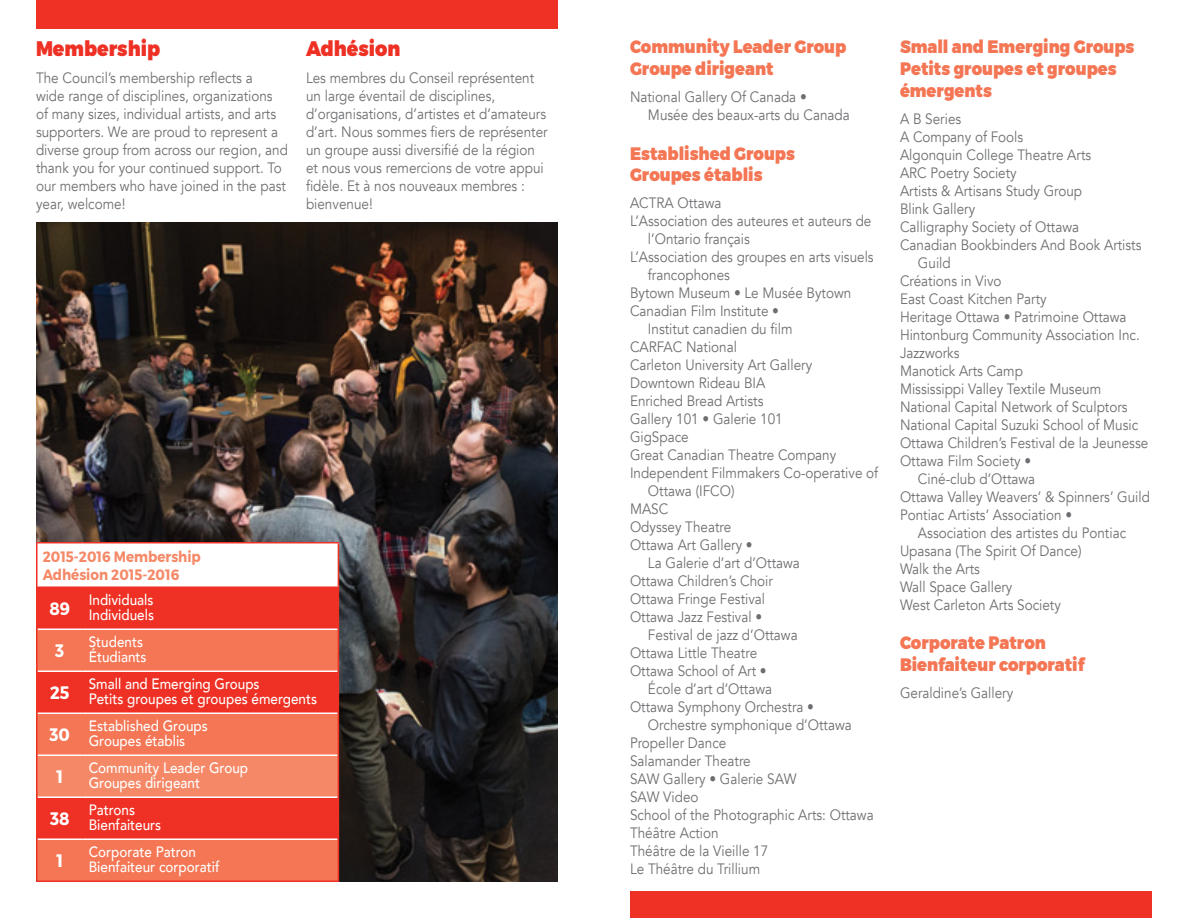
<style>
.page{position:relative;width:1188px;height:918px;background:#fff}
.page>*{position:absolute;margin:0;border:0;box-sizing:border-box;transform-origin:0 0}
.t1{font:900 21px "Montserrat";color:#ee3124;scale:.9 1}
.t2{font:900 18px/21.6px "Montserrat";color:#f47654;scale:.9 1}
.t3{font:700 18px "Montserrat";color:#fff;scale:.9 1}
.t4{font:15px/18px "Avenir";color:#6d6e71;scale:.9 1}
.t5{font:500 15px/15px "Avenir";color:#fff;scale:.9 1}
.t6{font:700 15px/18px "Montserrat";color:#f58967;scale:.9 1}
</style>
<div class="page">
<img style="left:36px;top:223px;width:522px;height:659px">
<div style="left:36px;top:0;width:522px;height:28px;background:#ee3124"></div>
<div style="left:630px;top:891px;width:522px;height:27px;background:#ee3124"></div>
<div style="left:37px;top:543px;width:301px;height:44px;background:#fff"></div>
<div style="left:38px;top:588px;width:300px;height:40px;background:#ee3124"></div>
<svg style="left:38px;top:630px;width:300px;height:250px;background:#f15a40"></svg>
<div style="left:38px;top:756px;width:300px;height:40px;background:#f58967"></div>
<hr style="left:36px;top:542px;width:47px;height:1px;background:#ee3124">
<hr style="left:36px;top:543px;width:2px;height:43px;background:#ee3124">
<hr style="left:83px;top:542px;width:256px;height:1px;background:#ee3124">
<hr style="left:338px;top:543px;width:1px;height:43px;background:#ee3124">
<hr style="left:36px;top:586px;width:47px;height:2px;background:#ee3124">
<hr style="left:83px;top:586px;width:256px;height:2px;background:#ee3124">
<hr style="left:38px;top:628px;width:45px;height:2px;background:#fff">
<hr style="left:83px;top:628px;width:255px;height:2px;background:#fff">
<hr style="left:38px;top:670px;width:45px;height:2px;background:#fff">
<hr style="left:83px;top:670px;width:255px;height:2px;background:#fff">
<hr style="left:38px;top:712px;width:45px;height:2px;background:#fff">
<hr style="left:83px;top:712px;width:255px;height:2px;background:#fff">
<hr style="left:38px;top:754px;width:45px;height:2px;background:#fff">
<hr style="left:83px;top:754px;width:255px;height:2px;background:#fff">
<hr style="left:38px;top:796px;width:45px;height:2px;background:#fff">
<hr style="left:83px;top:796px;width:255px;height:2px;background:#fff">
<hr style="left:38px;top:838px;width:45px;height:2px;background:#fff">
<hr style="left:83px;top:838px;width:255px;height:2px;background:#fff">
<hr style="left:36px;top:588px;width:2px;height:41px;background:#ee3124">
<hr style="left:338px;top:588px;width:1px;height:41px;background:#ee3124">
<hr style="left:36px;top:629px;width:2px;height:42px;background:#ee3124">
<hr style="left:338px;top:629px;width:1px;height:42px;background:#ee3124">
<hr style="left:36px;top:671px;width:2px;height:42px;background:#ee3124">
<hr style="left:338px;top:671px;width:1px;height:42px;background:#ee3124">
<hr style="left:36px;top:713px;width:2px;height:42px;background:#ee3124">
<hr style="left:338px;top:713px;width:1px;height:42px;background:#ee3124">
<hr style="left:36px;top:755px;width:2px;height:42px;background:#ee3124">
<hr style="left:338px;top:755px;width:1px;height:42px;background:#ee3124">
<hr style="left:36px;top:797px;width:2px;height:42px;background:#ee3124">
<hr style="left:338px;top:797px;width:1px;height:42px;background:#ee3124">
<hr style="left:36px;top:839px;width:2px;height:41px;background:#ee3124">
<hr style="left:338px;top:839px;width:1px;height:41px;background:#ee3124">
<hr style="left:36px;top:880px;width:47px;height:2px;background:#ee3124">
<hr style="left:83px;top:880px;width:256px;height:2px;background:#ee3124">
<h1 class="t1" style="left:36px;top:36px;width:139px">Membership</h1>
<p class="t4" style="left:36px;top:69px;width:282px">The Council’s membership reflects a<br>wide range of disciplines, organizations of many sizes, individual artists, and arts supporters. We are proud to represent a diverse group from across our region, and thank you for your continued support. To our members who have joined in the past year, welcome!</p>
<h1 class="t1" style="left:306px;top:36px;width:106px">Adhésion</h1>
<p class="t4" style="left:306px;top:69px;width:270px">Les membres du Conseil représentent un large éventail de disciplines, d’organisations, d’artistes et d’amateurs d’art. Nous sommes fiers de représenter un groupe aussi diversifié de la région et nous vous remercions de votre appui fidèle. Et à nos nouveaux membres : bienvenue!</p>
<p class="t6" style="left:43px;top:548px;width:177px">2015-2016 Membership<br>Adhésion 2015-2016</p>
<p class="t3" style="left:49px;top:598px;width:24px">89</p>
<p class="t5" style="left:89px;top:592px;width:74px">Individuals<br>Individuels</p>
<p class="t3" style="left:55px;top:640px;width:12px">3</p>
<p class="t5" style="left:89px;top:634px;width:66px">Students<br>Étudiants</p>
<p class="t3" style="left:50px;top:682px;width:23px">25</p>
<p class="t5" style="left:89px;top:676px;width:255px">Small and Emerging Groups<br>Petits groupes et groupes émergents</p>
<p class="t3" style="left:50px;top:724px;width:24px">30</p>
<p class="t5" style="left:89px;top:718px;width:134px">Established Groups<br>Groupes établis</p>
<p class="t3" style="left:56px;top:766px;width:9px">1</p>
<p class="t5" style="left:89px;top:760px;width:179px">Community Leader Group<br>Groupes dirigeant</p>
<p class="t3" style="left:50px;top:808px;width:23px">38</p>
<p class="t5" style="left:89px;top:802px;width:82px">Patrons<br>Bienfaiteurs</p>
<p class="t3" style="left:56px;top:850px;width:9px">1</p>
<p class="t5" style="left:89px;top:844px;width:147px">Corporate Patron<br>Bienfaiteur corporatif</p>
<p class="t2" style="left:630px;top:37px;width:242px">Community Leader Group<br>Groupe dirigeant</p>
<p class="t4" style="left:648px;top:88px;width:226px;text-indent:-18px">National Gallery Of Canada •<br>Musée des beaux-arts du Canada</p>
<p class="t2" style="left:630px;top:143px;width:185px">Established Groups<br>Groupes établis</p>
<p class="t4" style="left:630px;top:194px;width:103px">ACTRA Ottawa</p>
<p class="t4" style="left:630px;top:212px;width:270px">L’Association des auteures et auteurs de</p>
<p class="t4" style="left:648px;top:230px;width:115px">l’Ontario français</p>
<p class="t4" style="left:630px;top:248px;width:272px">L’Association des groupes en arts visuels</p>
<p class="t4" style="left:648px;top:266px;width:93px">francophones</p>
<p class="t4" style="left:630px;top:284px;width:247px">Bytown Museum • Le Musée Bytown</p>
<p class="t4" style="left:630px;top:302px;width:167px">Canadian Film Institute •</p>
<p class="t4" style="left:648px;top:320px;width:162px">Institut canadien du film</p>
<p class="t4" style="left:630px;top:338px;width:120px">CARFAC National</p>
<p class="t4" style="left:630px;top:356px;width:204px">Carleton University Art Gallery</p>
<p class="t4" style="left:630px;top:374px;width:152px">Downtown Rideau BIA</p>
<p class="t4" style="left:630px;top:392px;width:150px">Enriched Bread Artists</p>
<p class="t4" style="left:630px;top:410px;width:171px">Gallery 101 • Galerie 101</p>
<p class="t4" style="left:630px;top:428px;width:67px">GigSpace</p>
<p class="t4" style="left:630px;top:446px;width:231px">Great Canadian Theatre Company</p>
<p class="t4" style="left:630px;top:464px;width:277px">Independent Filmmakers Co-operative of</p>
<p class="t4" style="left:648px;top:482px;width:98px">Ottawa (IFCO)</p>
<p class="t4" style="left:630px;top:500px;width:44px">MASC</p>
<p class="t4" style="left:630px;top:518px;width:114px">Odyssey Theatre</p>
<p class="t4" style="left:630px;top:536px;width:138px">Ottawa Art Gallery •</p>
<p class="t4" style="left:648px;top:554px;width:170px">La Galerie d’art d’Ottawa</p>
<p class="t4" style="left:630px;top:572px;width:160px">Ottawa Children’s Choir</p>
<p class="t4" style="left:630px;top:590px;width:152px">Ottawa Fringe Festival</p>
<p class="t4" style="left:630px;top:608px;width:148px">Ottawa Jazz Festival •</p>
<p class="t4" style="left:648px;top:626px;width:168px">Festival de jazz d’Ottawa</p>
<p class="t4" style="left:630px;top:644px;width:143px">Ottawa Little Theatre</p>
<p class="t4" style="left:630px;top:662px;width:153px">Ottawa School of Art •</p>
<p class="t4" style="left:648px;top:680px;width:140px">École d’art d’Ottawa</p>
<p class="t4" style="left:630px;top:698px;width:206px">Ottawa Symphony Orchestra •</p>
<p class="t4" style="left:648px;top:716px;width:228px">Orchestre symphonique d’Ottawa</p>
<p class="t4" style="left:630px;top:734px;width:109px">Propeller Dance</p>
<p class="t4" style="left:630px;top:752px;width:136px">Salamander Theatre</p>
<p class="t4" style="left:630px;top:770px;width:187px">SAW Gallery • Galerie SAW</p>
<p class="t4" style="left:630px;top:788px;width:78px">SAW Video</p>
<p class="t4" style="left:630px;top:806px;width:272px">School of the Photographic Arts: Ottawa</p>
<p class="t4" style="left:630px;top:824px;width:100px">Théâtre Action</p>
<p class="t4" style="left:630px;top:842px;width:155px">Théâtre de la Vieille 17</p>
<p class="t4" style="left:630px;top:860px;width:146px">Le Théâtre du Trillium</p>
<p class="t2" style="left:900px;top:37px;width:262px">Small and Emerging Groups<br>Petits groupes et groupes émergents</p>
<p class="t4" style="left:900px;top:110px;width:70px">A B Series</p>
<p class="t4" style="left:900px;top:128px;width:139px">A Company of Fools</p>
<p class="t4" style="left:900px;top:146px;width:214px">Algonquin College Theatre Arts</p>
<p class="t4" style="left:900px;top:164px;width:131px">ARC Poetry Society</p>
<p class="t4" style="left:900px;top:182px;width:204px">Artists &amp; Artisans Study Group</p>
<p class="t4" style="left:900px;top:200px;width:85px">Blink Gallery</p>
<p class="t4" style="left:900px;top:218px;width:201px">Calligraphy Society of Ottawa</p>
<p class="t4" style="left:900px;top:236px;width:270px">Canadian Bookbinders And Book Artists</p>
<p class="t4" style="left:918px;top:254px;width:38px">Guild</p>
<p class="t4" style="left:900px;top:272px;width:114px">Créations in Vivo</p>
<p class="t4" style="left:900px;top:290px;width:165px">East Coast Kitchen Party</p>
<p class="t4" style="left:900px;top:308px;width:253px">Heritage Ottawa • Patrimoine Ottawa</p>
<p class="t4" style="left:900px;top:326px;width:268px">Hintonburg Community Association Inc.</p>
<p class="t4" style="left:900px;top:344px;width:68px">Jazzworks</p>
<p class="t4" style="left:900px;top:362px;width:138px">Manotick Arts Camp</p>
<p class="t4" style="left:900px;top:380px;width:225px">Mississippi Valley Textile Museum</p>
<p class="t4" style="left:900px;top:398px;width:254px">National Capital Network of Sculptors</p>
<p class="t4" style="left:900px;top:416px;width:266px">National Capital Suzuki School of Music</p>
<p class="t4" style="left:900px;top:434px;width:277px">Ottawa Children’s Festival de la Jeunesse</p>
<p class="t4" style="left:900px;top:452px;width:147px">Ottawa Film Society •</p>
<p class="t4" style="left:918px;top:470px;width:132px">Ciné-club d’Ottawa</p>
<p class="t4" style="left:900px;top:488px;width:279px">Ottawa Valley Weavers’ &amp; Spinners’ Guild</p>
<p class="t4" style="left:900px;top:506px;width:193px">Pontiac Artists’ Association •</p>
<p class="t4" style="left:918px;top:524px;width:233px">Association des artistes du Pontiac</p>
<p class="t4" style="left:900px;top:542px;width:203px">Upasana (The Spirit Of Dance)</p>
<p class="t4" style="left:900px;top:560px;width:90px">Walk the Arts</p>
<p class="t4" style="left:900px;top:578px;width:126px">Wall Space Gallery</p>
<p class="t4" style="left:900px;top:596px;width:180px">West Carleton Arts Society</p>
<p class="t2" style="left:900px;top:633px;width:207px">Corporate Patron<br>Bienfaiteur corporatif</p>
<p class="t4" style="left:900px;top:684px;width:127px">Geraldine’s Gallery</p>
</div>
